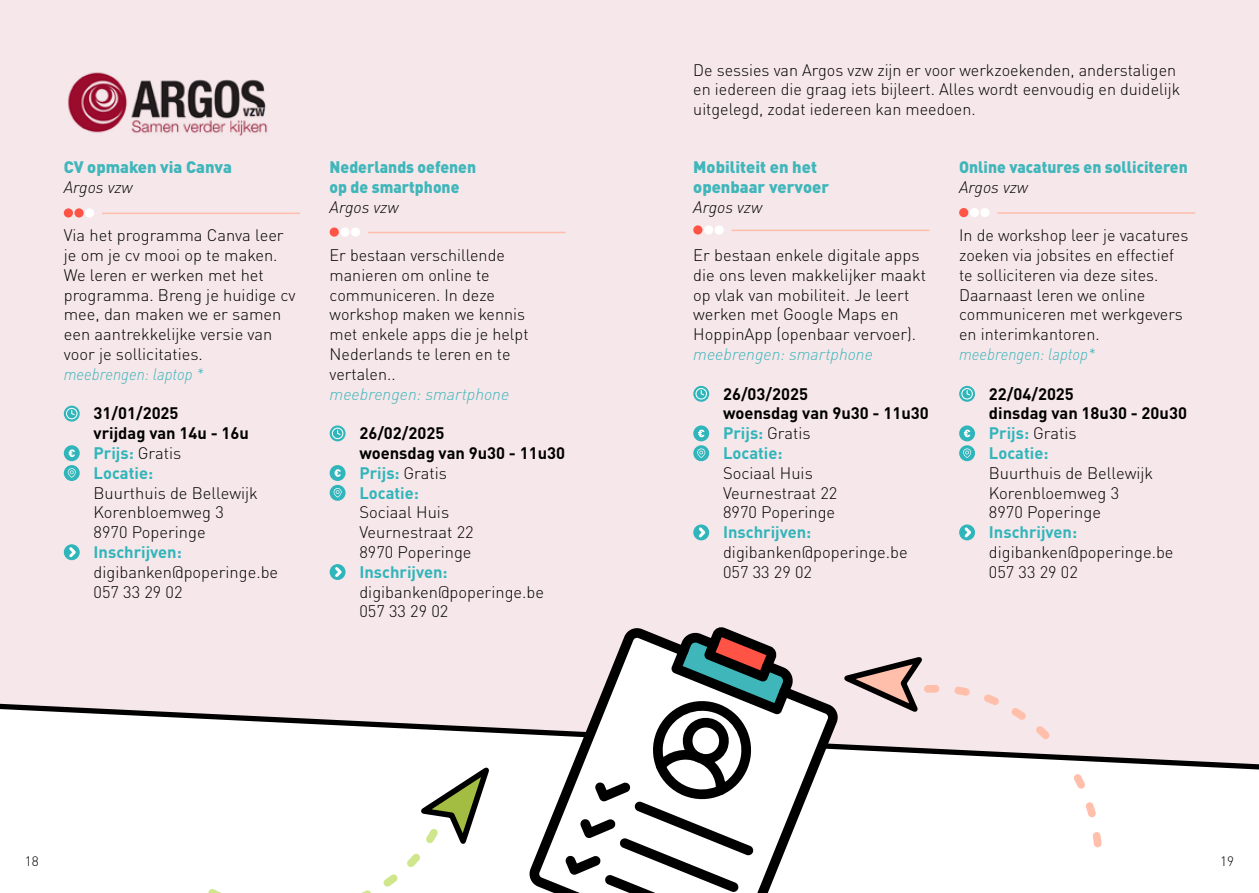
<style>
.page{position:relative;width:1259px;height:893px;background:#fff}
.page>*{position:absolute;margin:0;border:0;box-sizing:border-box;transform-origin:0 0}
.t1{font:300 16.5px/19.8px "DIN Pro";color:#000}
.t2{font:700 16.5px/19.8px "DIN Pro";color:#000}
.t3{font:900 16.5px/19.8px "DIN Pro";color:#3eb6ba;scale:.95 1}
.t4{font:700 16.5px "DIN Pro";color:#30b5ba}
.t5{font:900 16.5px/19.8px "DIN Pro";color:#3eb6ba}
.t6{font:italic 300 16.5px "DIN Pro";color:#3eb6ba}
.t7{font:italic 300 16.5px "DIN Pro";color:#3eb6ba;scale:.93 1}
.t8{font:italic 300 16.5px "DIN Pro";color:#000}
.t9{font:300 13.5px "DIN Pro";color:#000}
.s1{color:#30b5ba}
.s2{font-weight:300}
</style>
<div class="page">
<div style="left:0;top:0;width:1259px;height:770px;background:#f6e7ea"></div>
<svg style="left:64px;top:406px;width:16px;height:16px"></svg>
<svg style="left:66px;top:408px;width:12px;height:11px"></svg>
<div style="left:64px;top:445px;width:16px;height:16px;background:#30b5ba;border-radius:50%"></div>
<svg style="left:69px;top:449px;width:6px;height:8px"></svg>
<svg style="left:64px;top:465px;width:16px;height:16px"></svg>
<svg style="left:68px;top:468px;width:8px;height:10px"></svg>
<svg style="left:64px;top:544px;width:16px;height:16px"></svg>
<svg style="left:67px;top:544px;width:12px;height:16px"></svg>
<svg style="left:330px;top:425px;width:15px;height:16px"></svg>
<svg style="left:332px;top:428px;width:11px;height:11px"></svg>
<div style="left:330px;top:465px;width:15px;height:16px;background:#30b5ba;border-radius:50%"></div>
<svg style="left:334px;top:469px;width:7px;height:8px"></svg>
<div style="left:330px;top:485px;width:15px;height:16px;background:#30b5ba;border-radius:50%"></div>
<svg style="left:333px;top:488px;width:9px;height:10px"></svg>
<svg style="left:330px;top:564px;width:15px;height:16px"></svg>
<svg style="left:332px;top:564px;width:12px;height:16px"></svg>
<svg style="left:693px;top:386px;width:16px;height:16px"></svg>
<svg style="left:695px;top:388px;width:12px;height:12px"></svg>
<svg style="left:693px;top:425px;width:16px;height:16px"></svg>
<svg style="left:698px;top:430px;width:6px;height:7px"></svg>
<svg style="left:693px;top:445px;width:16px;height:16px"></svg>
<svg style="left:697px;top:448px;width:8px;height:10px"></svg>
<svg style="left:693px;top:524px;width:16px;height:16px"></svg>
<svg style="left:696px;top:525px;width:12px;height:15px"></svg>
<svg style="left:959px;top:386px;width:16px;height:16px"></svg>
<svg style="left:961px;top:388px;width:12px;height:12px"></svg>
<svg style="left:959px;top:425px;width:16px;height:16px"></svg>
<svg style="left:964px;top:430px;width:6px;height:7px"></svg>
<svg style="left:959px;top:445px;width:16px;height:16px"></svg>
<svg style="left:963px;top:448px;width:8px;height:10px"></svg>
<svg style="left:959px;top:524px;width:16px;height:16px"></svg>
<svg style="left:962px;top:525px;width:12px;height:15px"></svg>
<hr style="left:102px;top:213px;width:198px;height:1px;background:#ffbeab">
<hr style="left:731px;top:230px;width:198px;height:1px;background:#ffbeab">
<hr style="left:368px;top:232px;width:198px;height:1px;background:#ffbeab">
<hr style="left:997px;top:212px;width:198px;height:2px;background:#ffbeab">
<div style="left:64px;top:208px;width:9px;height:10px;background:#ff5445;border-radius:50%"></div>
<div style="left:693px;top:225px;width:9px;height:10px;background:#ff5445;border-radius:50%"></div>
<div style="left:330px;top:227px;width:9px;height:10px;background:#ff5445;border-radius:50%"></div>
<div style="left:959px;top:208px;width:9px;height:9px;background:#ff5445;border-radius:50%"></div>
<svg style="left:74px;top:208px;width:10px;height:10px"></svg>
<div style="left:704px;top:225px;width:9px;height:10px;background:#fff;border-radius:50%"></div>
<div style="left:340px;top:227px;width:9px;height:10px;background:#fff;border-radius:50%"></div>
<div style="left:969px;top:208px;width:10px;height:9px;background:#fff;border-radius:50%"></div>
<div style="left:85px;top:208px;width:9px;height:10px;background:#fff;border-radius:50%"></div>
<div style="left:714px;top:225px;width:10px;height:10px;background:#fff;border-radius:50%"></div>
<div style="left:351px;top:227px;width:9px;height:10px;background:#fff;border-radius:50%"></div>
<div style="left:980px;top:208px;width:9px;height:9px;background:#fff;border-radius:50%"></div>
<img style="left:64px;top:64px;width:213px;height:78px">
<svg style="left:528px;top:626px;width:311px;height:267px"></svg>
<svg style="left:565px;top:626px;width:268px;height:267px"></svg>
<svg style="left:1074px;top:774px;width:11px;height:15px"></svg>
<svg style="left:1011px;top:707px;width:15px;height:13px"></svg>
<svg style="left:1036px;top:726px;width:13px;height:13px"></svg>
<svg style="left:954px;top:686px;width:16px;height:10px"></svg>
<svg style="left:1092px;top:832px;width:9px;height:15px"></svg>
<svg style="left:984px;top:694px;width:15px;height:12px"></svg>
<svg style="left:1086px;top:802px;width:10px;height:16px"></svg>
<svg style="left:361px;top:890px;width:10px;height:3px"></svg>
<svg style="left:208px;top:889px;width:13px;height:4px"></svg>
<svg style="left:383px;top:874px;width:15px;height:13px"></svg>
<svg style="left:839px;top:651px;width:100px;height:69px;background:#cfbbbb"></svg>
<svg style="left:407px;top:763px;width:87px;height:104px"></svg>
<p class="t5" style="left:64px;top:155px;width:170px">CV opmaken via Canva</p>
<p class="t8" style="left:64px;top:175px;width:70px">Argos vzw</p>
<p class="t1" style="left:64px;top:224px;width:233px">Via het programma Canva leer je om je cv mooi op te maken.<br>We leren er werken met het programma. Breng je huidige cv mee, dan maken we er samen een aantrekkelijke versie van voor je sollicitaties.</p>
<p class="t7" style="left:64px;top:361px;width:151px">meebrengen: laptop *</p>
<p class="t2" style="left:94px;top:402px;width:157px">31/01/2025<br>vrijdag van 14u - 16u<br><span class="s1">Prijs:</span> <span class="s2">Gratis<br></span><span class="s1">Locatie:</span></p>
<p class="t1" style="left:94px;top:481px;width:166px">Buurthuis de Bellewijk<br>Korenbloemweg 3<br>8970 Poperinge</p>
<p class="t4" style="left:94px;top:538px;width:90px">Inschrijven:</p>
<p class="t1" style="left:94px;top:561px;width:186px">digibanken@poperinge.be<br>057 33 29 02</p>
<p class="t3" style="left:330px;top:155px;width:156px">Nederlands oefenen op de smartphone</p>
<p class="t8" style="left:330px;top:194px;width:70px">Argos vzw</p>
<p class="t1" style="left:330px;top:244px;width:200px">Er bestaan verschillende manieren om online te communiceren. In deze workshop maken we kennis met enkele apps die je helpt<br>Nederlands te leren en te vertalen..</p>
<p class="t6" style="left:330px;top:381px;width:181px">meebrengen: smartphone</p>
<p class="t2" style="left:359px;top:421px;width:207px">26/02/2025<br>woensdag van 9u30 - 11u30<br><span class="s1">Prijs:</span> <span class="s2">Gratis<br></span><span class="s1">Locatie:</span></p>
<p class="t1" style="left:359px;top:501px;width:116px">Sociaal Huis<br>Veurnestraat 22<br>8970 Poperinge</p>
<p class="t4" style="left:359px;top:558px;width:90px">Inschrijven:</p>
<p class="t1" style="left:359px;top:580px;width:186px">digibanken@poperinge.be<br>057 33 29 02</p>
<p class="t1" style="left:693px;top:58px;width:488px">De sessies van Argos vzw zijn er voor werkzoekenden, anderstaligen en iedereen die graag iets bijleert. Alles wordt eenvoudig en duidelijk uitgelegd, zodat iedereen kan meedoen.</p>
<p class="t5" style="left:693px;top:155px;width:137px">Mobiliteit en het openbaar vervoer</p>
<p class="t8" style="left:693px;top:194px;width:70px">Argos vzw</p>
<p class="t1" style="left:693px;top:244px;width:234px">Er bestaan enkele digitale apps die ons leven makkelijker maakt op vlak van mobiliteit. Je leert werken met Google Maps en<br>HoppinApp (openbaar vervoer).</p>
<p class="t6" style="left:693px;top:341px;width:181px">meebrengen: smartphone</p>
<p class="t2" style="left:723px;top:382px;width:207px">26/03/2025<br>woensdag van 9u30 - 11u30<br><span class="s1">Prijs:</span> <span class="s2">Gratis<br></span><span class="s1">Locatie:</span></p>
<p class="t1" style="left:723px;top:462px;width:116px">Sociaal Huis<br>Veurnestraat 22<br>8970 Poperinge</p>
<p class="t4" style="left:723px;top:519px;width:90px">Inschrijven:</p>
<p class="t1" style="left:723px;top:541px;width:186px">digibanken@poperinge.be<br>057 33 29 02</p>
<p class="t3" style="left:959px;top:155px;width:242px">Online vacatures en solliciteren</p>
<p class="t8" style="left:959px;top:175px;width:70px">Argos vzw</p>
<p class="t1" style="left:959px;top:224px;width:231px">In de workshop leer je vacatures zoeken via jobsites en effectief te solliciteren via deze sites.<br>Daarnaast leren we online communiceren met werkgevers en interimkantoren.</p>
<p class="t7" style="left:959px;top:341px;width:147px">meebrengen: laptop*</p>
<p class="t2" style="left:989px;top:382px;width:199px">22/04/2025<br>dinsdag van 18u30 - 20u30<br><span class="s1">Prijs:</span> <span class="s2">Gratis<br></span><span class="s1">Locatie:</span></p>
<p class="t1" style="left:989px;top:462px;width:166px">Buurthuis de Bellewijk<br>Korenbloemweg 3<br>8970 Poperinge</p>
<p class="t4" style="left:989px;top:519px;width:90px">Inschrijven:</p>
<p class="t1" style="left:989px;top:541px;width:186px">digibanken@poperinge.be<br>057 33 29 02</p>
<p class="t9" style="left:25px;top:851px;width:15px">18</p>
<p class="t9" style="left:1220px;top:851px;width:15px">19</p>
</div>
